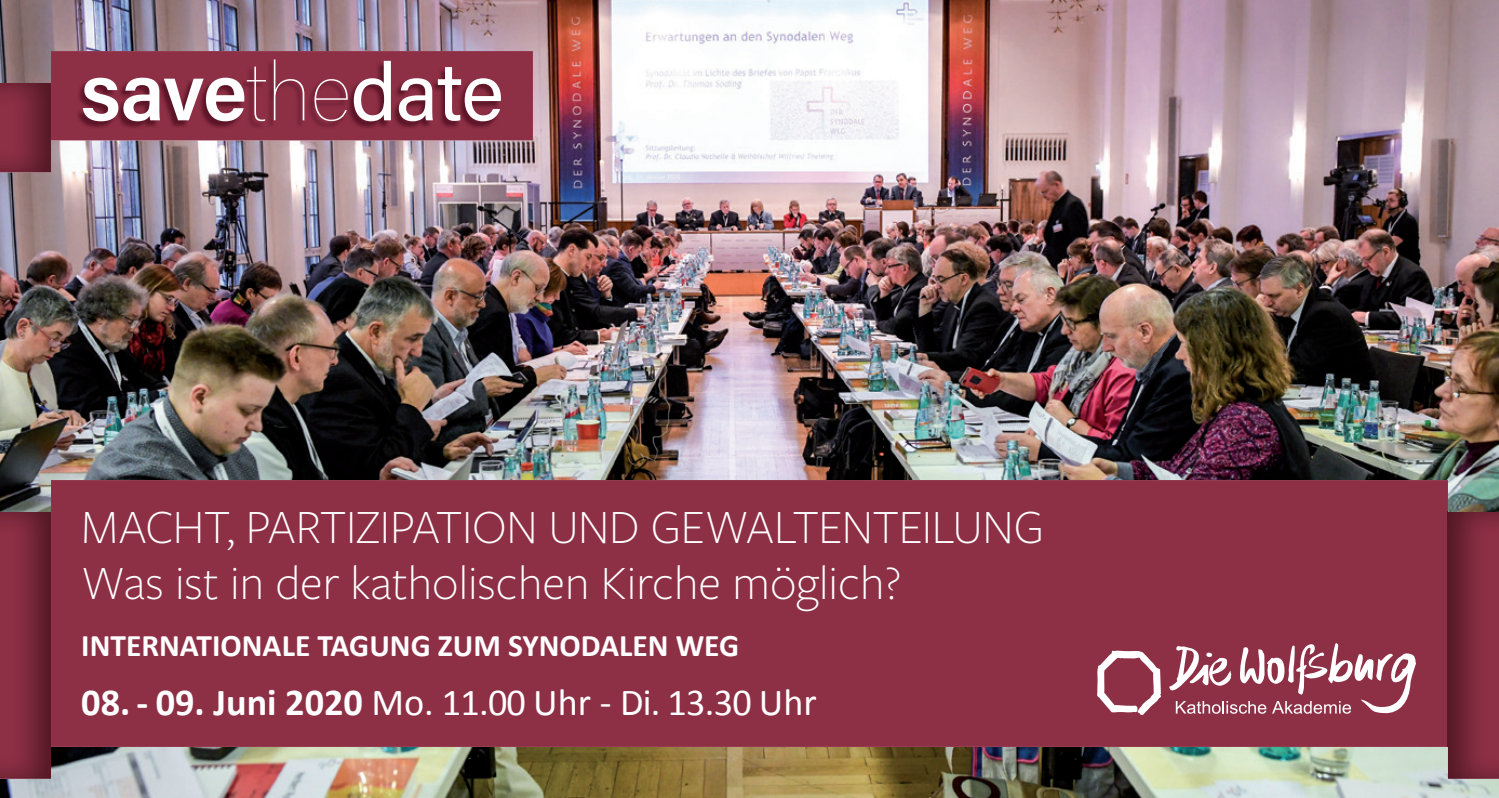
<style>
.page{position:relative;width:1499px;height:798px;background:#fff}
.page>*{position:absolute;margin:0;border:0;box-sizing:border-box;transform-origin:0 0}
.t1{font:600 81px "Acumin Pro";color:#fff}
.t2{font:300 49.5px/56.2px "Freight Sans Pro";color:#fff}
.t3{font:38.25px "Calibri";letter-spacing:-.01em;color:#fff}
.t4{font:700 31.5px "Calibri";color:#fff}
.s1{font-weight:100}
.s2{font-weight:400}
.s3{font-weight:700}
</style>
<div class="page">
<img style="left:0;top:0;width:1499px;height:797px">
<div style="left:51px;top:480px;width:1397px;height:266px;background:#8d2f45"></div>
<img style="left:0;top:512px;width:51px;height:266px">
<img style="left:1448px;top:512px;width:51px;height:266px">
<img style="left:1448px;top:512px;width:1px;height:234px">
<svg style="left:1097px;top:650px;width:64px;height:65px"></svg>
<svg style="left:1169px;top:641px;width:247px;height:72px"></svg>
<div style="left:51px;top:51px;width:482px;height:89px;background:#8d2f45"></div>
<img style="left:76px;top:60px;width:424px;height:69px">
<img style="left:0;top:83px;width:51px;height:89px">
<img style="left:51px;top:83px;width:1px;height:57px">
<h1 class="t1" style="left:80px;top:35px;width:425px">save<span class="s1">the</span><span class="s2">date</span></h1>
<p class="t2" style="left:81px;top:496px;width:964px">MACHT, PARTIZIPATION UND GEWALTENTEILUNG<br>Was ist in der katholischen Kirche möglich?</p>
<p class="t4" style="left:81px;top:626px;width:659px">INTERNATIONALE TAGUNG ZUM SYNODALEN WEG</p>
<p class="t3" style="left:81px;top:678px;width:737px"><span class="s3">08. - 09. Juni 2020</span> Mo. 11.00 Uhr - Di. 13.30 Uhr</p>
</div>
